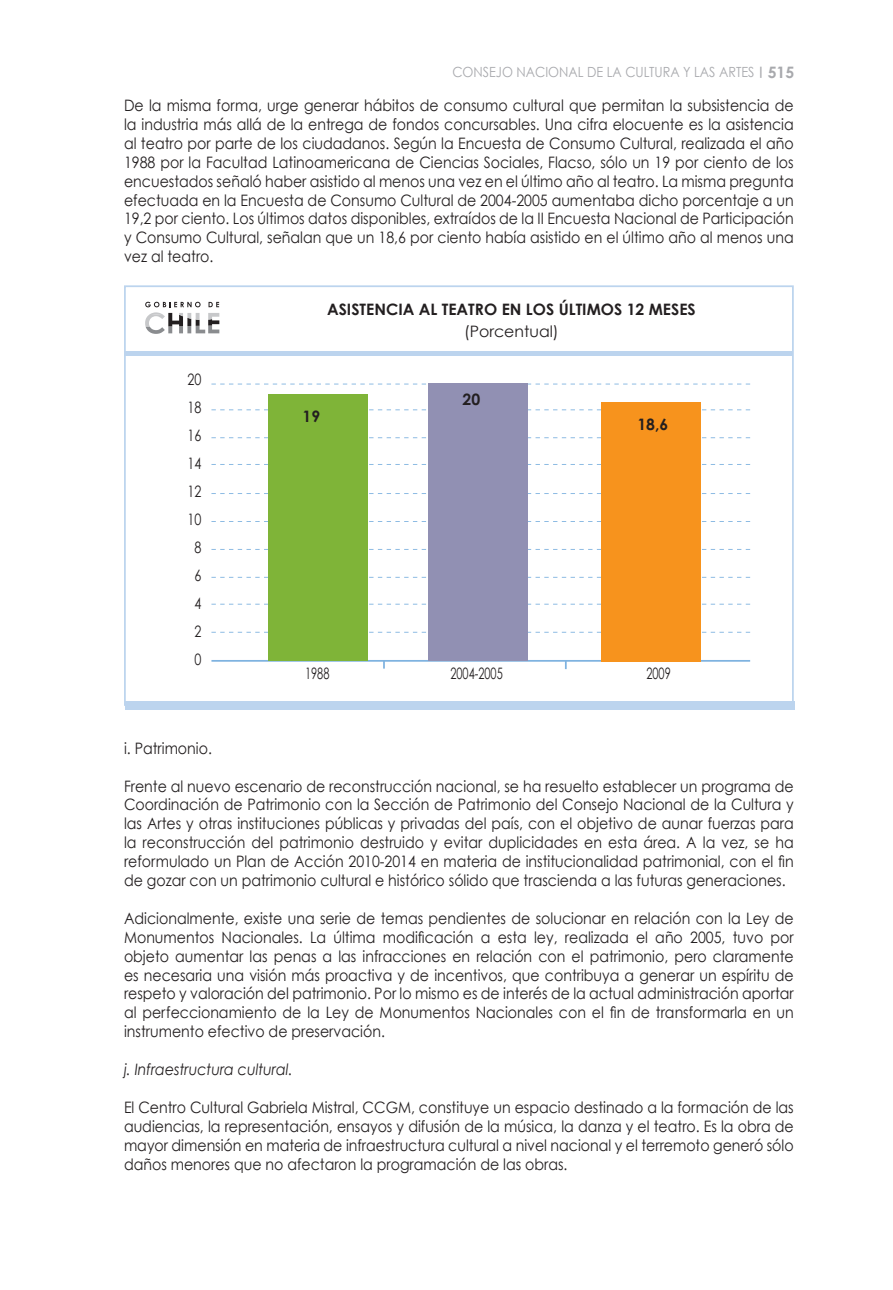
<style>
.page{position:relative;width:893px;height:1290px;background:#fff}
.page>*{position:absolute;margin:0;border:0;box-sizing:border-box;transform-origin:0 0}
.t1{font:15.75px/18.9px "Century Gothic";color:#231f20;text-align:justify;scale:.9 1}
.t2{font:700 15.75px "Century Gothic";color:#231f20}
.t3{font:italic 15.75px "Century Gothic";color:#231f20;scale:.9 1}
.t4{font:15.75px/28px "Century Gothic";color:#231f20;text-align:center;scale:.8 1}
.t5{font:15.75px "Century Gothic";color:#231f20;scale:.7 1}
.t6{font:15.75px "Century Gothic";color:#231f20}
.t7{font:14px "Century Gothic";color:#a8a9ad;scale:.9 1}
.s1{font-weight:700;font-size:15.75px}
</style>
<div class="page">
<svg style="left:760px;top:67px;width:2px;height:11px"></svg>
<svg style="left:211px;top:437px;width:539px;height:1px"></svg>
<svg style="left:211px;top:632px;width:539px;height:1px"></svg>
<svg style="left:211px;top:493px;width:539px;height:1px"></svg>
<svg style="left:211px;top:604px;width:539px;height:1px"></svg>
<svg style="left:211px;top:549px;width:539px;height:1px"></svg>
<svg style="left:211px;top:464px;width:539px;height:1px"></svg>
<svg style="left:211px;top:383px;width:539px;height:1px"></svg>
<div style="left:124px;top:351px;width:669px;height:5px;background:#bcd4ee"></div>
<svg style="left:145px;top:302px;width:74px;height:32px"></svg>
<div style="left:125px;top:701px;width:669px;height:8px;background:#bcd4ee"></div>
<svg style="left:383px;top:662px;width:2px;height:6px"></svg>
<svg style="left:565px;top:662px;width:2px;height:7px"></svg>
<hr style="left:211px;top:660px;width:539px;height:2px;background:#7fb3e0">
<svg style="left:211px;top:577px;width:539px;height:1px"></svg>
<svg style="left:211px;top:521px;width:539px;height:1px"></svg>
<svg style="left:211px;top:409px;width:539px;height:1px"></svg>
<div style="left:268px;top:394px;width:99px;height:267px;background:#7fb438"></div>
<div style="left:428px;top:384px;width:99px;height:277px;background:#9190b3"></div>
<div style="left:601px;top:402px;width:100px;height:259px;background:#f7931d"></div>
<p class="t7" style="left:452px;top:64px;width:381px">CONSEJO NACIONAL DE LA CULTURA Y LAS ARTES <span class="s1">515</span></p>
<p class="t1" style="left:124px;top:96px;width:746px">De la misma forma, urge generar hábitos de consumo cultural que permitan la subsistencia de la industria más allá de la entrega de fondos concursables. Una cifra elocuente es la asistencia al teatro por parte de los ciudadanos. Según la Encuesta de Consumo Cultural, realizada el año 1988 por la Facultad Latinoamericana de Ciencias Sociales, Flacso, sólo un 19 por ciento de los encuestados señaló haber asistido al menos una vez en el último año al teatro. La misma pregunta efectuada en la Encuesta de Consumo Cultural de 2004-2005 aumentaba dicho porcentaje a un 19,2 por ciento. Los últimos datos disponibles, extraídos de la II Encuesta Nacional de Participación y Consumo Cultural, señalan que un 18,6 por ciento había asistido en el último año al menos una vez al teatro.</p>
<p class="t2" style="left:327px;top:299px;width:370px">ASISTENCIA AL TEATRO EN LOS ÚLTIMOS 12 MESES</p>
<p class="t6" style="left:464px;top:322px;width:96px">(Porcentual)</p>
<p class="t4" style="left:188px;top:365px;width:19px">20<br>18<br>16<br>14<br>12<br>10<br>8<br>6<br>4<br>2<br>0</p>
<p class="t5" style="left:305px;top:664px;width:36px">1988</p>
<p class="t5" style="left:450px;top:664px;width:77px">2004-2005</p>
<p class="t5" style="left:646px;top:664px;width:36px">2009</p>
<p class="t2" style="left:463px;top:389px;width:19px">20</p>
<p class="t2" style="left:303px;top:406px;width:19px">19</p>
<p class="t2" style="left:637px;top:414px;width:32px">18,6</p>
<p class="t1" style="left:124px;top:738px;width:99px">i. Patrimonio.</p>
<p class="t1" style="left:124px;top:776px;width:746px">Frente al nuevo escenario de reconstrucción nacional, se ha resuelto establecer un programa de Coordinación de Patrimonio con la Sección de Patrimonio del Consejo Nacional de la Cultura y las Artes y otras instituciones públicas y privadas del país, con el objetivo de aunar fuerzas para la reconstrucción del patrimonio destruido y evitar duplicidades en esta área. A la vez, se ha reformulado un Plan de Acción 2010-2014 en materia de institucionalidad patrimonial, con el fin de gozar con un patrimonio cultural e histórico sólido que trascienda a las futuras generaciones.</p>
<p class="t1" style="left:124px;top:908px;width:746px">Adicionalmente, existe una serie de temas pendientes de solucionar en relación con la Ley de Monumentos Nacionales. La última modificación a esta ley, realizada el año 2005, tuvo por objeto aumentar las penas a las infracciones en relación con el patrimonio, pero claramente es necesaria una visión más proactiva y de incentivos, que contribuya a generar un espíritu de respeto y valoración del patrimonio. Por lo mismo es de interés de la actual administración aportar al perfeccionamiento de la Ley de Monumentos Nacionales con el fin de transformarla en un instrumento efectivo de preservación.</p>
<p class="t3" style="left:124px;top:1060px;width:189px">j. Infraestructura cultural.</p>
<p class="t1" style="left:124px;top:1097px;width:746px">El Centro Cultural Gabriela Mistral, CCGM, constituye un espacio destinado a la formación de las audiencias, la representación, ensayos y difusión de la música, la danza y el teatro. Es la obra de mayor dimensión en materia de infraestructura cultural a nivel nacional y el terremoto generó sólo daños menores que no afectaron la programación de las obras.</p>
</div>
